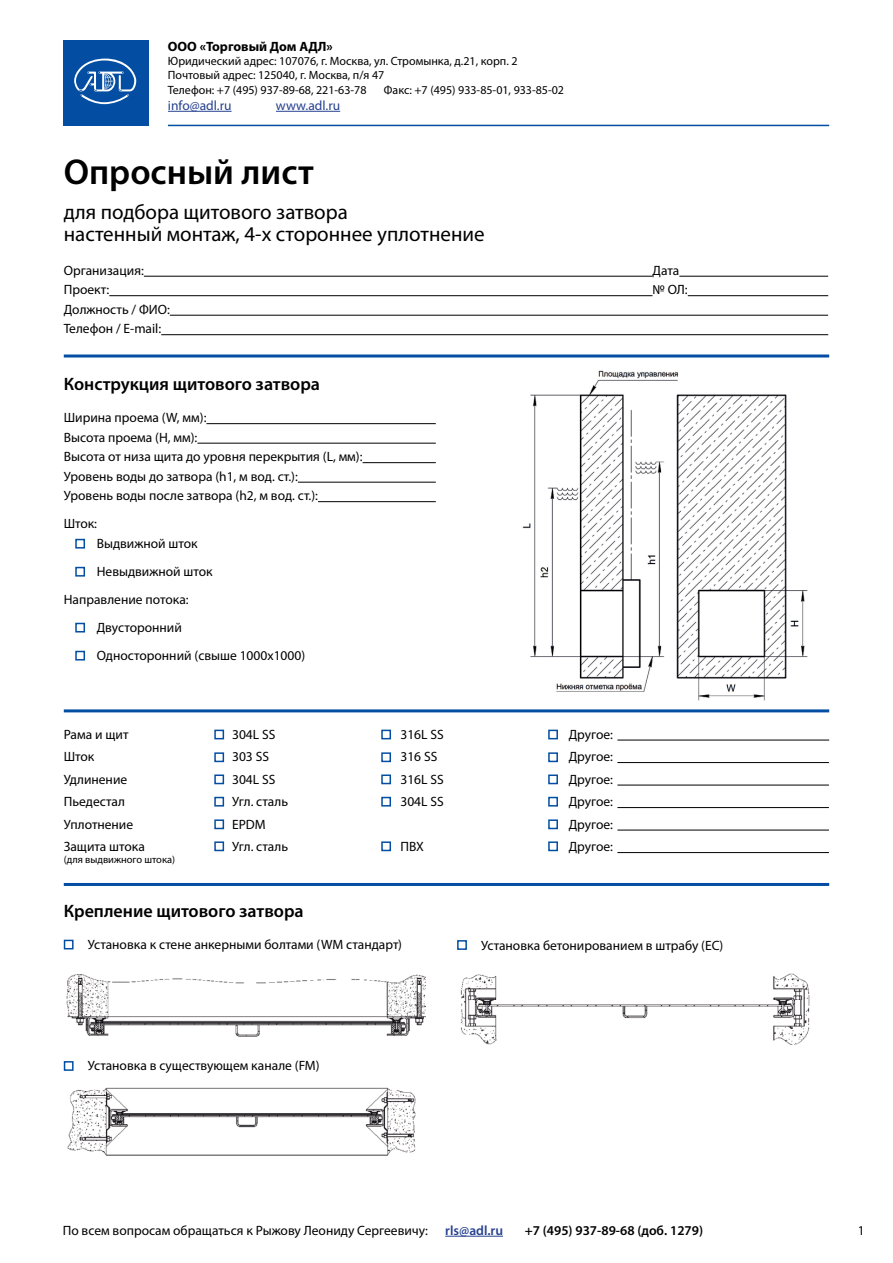
<style>
.page{position:relative;width:893px;height:1263px;background:#fff}
.page>*{position:absolute;margin:0;border:0;box-sizing:border-box;transform-origin:0 0}
.t1{font:600 36px "Myriad Pro";color:#000}
.t2{font:21px/22.5px "Myriad Pro";color:#000}
.t3{font:600 18px "Myriad Pro";color:#000}
.t4{font:13.5px/22.5px "Myriad Pro";color:#000}
.t5{font:600 13.5px "Myriad Pro";color:#000}
.t6{font:13.5px "Myriad Pro";color:#25408f}
.t7{font:700 13.5px "Myriad Pro";color:#000}
.t8{font:600 13.5px "Myriad Pro";color:#25408f}
.t9{font:12px/14.4px "Myriad Pro";color:#000}
.t10{font:10.5px "Myriad Pro";color:#000}
</style>
<div class="page">
<div style="left:64px;top:40px;width:85px;height:85px;background:#034ea2"></div>
<svg style="left:74px;top:58px;width:62px;height:46px"></svg>
<hr style="left:168px;top:111px;width:64px;height:1px;background:#25408f">
<hr style="left:276px;top:111px;width:64px;height:1px;background:#25408f">
<hr style="left:168px;top:125px;width:661px;height:1px;background:#034ea2">
<hr style="left:445px;top:1236px;width:58px;height:1px;background:#25408f">
<hr style="left:144px;top:276px;width:508px;height:1px;background:#000">
<hr style="left:679px;top:276px;width:149px;height:1px;background:#000">
<hr style="left:109px;top:295px;width:543px;height:1px;background:#000">
<hr style="left:688px;top:295px;width:140px;height:1px;background:#000">
<hr style="left:170px;top:315px;width:658px;height:1px;background:#000">
<hr style="left:161px;top:334px;width:667px;height:1px;background:#000">
<hr style="left:64px;top:354px;width:765px;height:3px;background:#034ea2">
<hr style="left:64px;top:709px;width:765px;height:3px;background:#034ea2">
<hr style="left:64px;top:883px;width:765px;height:3px;background:#034ea2">
<hr style="left:206px;top:423px;width:230px;height:1px;background:#000">
<hr style="left:197px;top:443px;width:239px;height:1px;background:#000">
<hr style="left:363px;top:462px;width:73px;height:1px;background:#000">
<hr style="left:298px;top:482px;width:138px;height:1px;background:#000">
<hr style="left:318px;top:501px;width:118px;height:1px;background:#000">
<div style="left:75px;top:539px;width:10px;height:10px;border:2px solid #034ea2"></div>
<div style="left:75px;top:623px;width:10px;height:9px;border:2px solid #034ea2"></div>
<div style="left:75px;top:567px;width:10px;height:10px;border:2px solid #034ea2"></div>
<div style="left:75px;top:651px;width:10px;height:9px;border:2px solid #034ea2"></div>
<div style="left:214px;top:730px;width:10px;height:9px;border:2px solid #034ea2"></div>
<div style="left:381px;top:730px;width:10px;height:9px;border:2px solid #034ea2"></div>
<div style="left:548px;top:730px;width:10px;height:9px;border:2px solid #034ea2"></div>
<div style="left:214px;top:752px;width:10px;height:10px;border:2px solid #034ea2"></div>
<div style="left:381px;top:752px;width:10px;height:10px;border:2px solid #034ea2"></div>
<div style="left:548px;top:752px;width:10px;height:10px;border:2px solid #034ea2"></div>
<div style="left:214px;top:774px;width:10px;height:10px;border:2px solid #034ea2"></div>
<div style="left:381px;top:774px;width:10px;height:10px;border:2px solid #034ea2"></div>
<div style="left:548px;top:774px;width:10px;height:10px;border:2px solid #034ea2"></div>
<div style="left:214px;top:797px;width:10px;height:9px;border:2px solid #034ea2"></div>
<div style="left:381px;top:797px;width:10px;height:9px;border:2px solid #034ea2"></div>
<div style="left:381px;top:841px;width:10px;height:10px;border:2px solid #034ea2"></div>
<div style="left:548px;top:797px;width:10px;height:9px;border:2px solid #034ea2"></div>
<div style="left:214px;top:819px;width:10px;height:10px;border:2px solid #034ea2"></div>
<div style="left:214px;top:841px;width:10px;height:10px;border:2px solid #034ea2"></div>
<div style="left:548px;top:819px;width:10px;height:10px;border:2px solid #034ea2"></div>
<div style="left:548px;top:841px;width:10px;height:10px;border:2px solid #034ea2"></div>
<hr style="left:617px;top:740px;width:212px;height:1px;background:#000">
<hr style="left:617px;top:762px;width:212px;height:1px;background:#000">
<hr style="left:617px;top:785px;width:212px;height:1px;background:#000">
<hr style="left:617px;top:807px;width:212px;height:1px;background:#000">
<hr style="left:617px;top:830px;width:212px;height:1px;background:#000">
<hr style="left:617px;top:852px;width:212px;height:1px;background:#000">
<img style="left:522px;top:370px;width:286px;height:330px">
<img style="left:460px;top:973px;width:350px;height:72px">
<img style="left:66px;top:974px;width:359px;height:63px">
<img style="left:67px;top:1087px;width:349px;height:69px">
<div style="left:64px;top:940px;width:10px;height:9px;border:2px solid #034ea2"></div>
<div style="left:457px;top:940px;width:10px;height:10px;border:2px solid #034ea2"></div>
<div style="left:64px;top:1061px;width:10px;height:10px;border:2px solid #034ea2"></div>
<p class="t7" style="left:168px;top:37px;width:166px">ООО «Торговый Дом АДЛ»</p>
<p class="t9" style="left:168px;top:54px;width:351px">Юридический адрес: 107076, г. Москва, ул. Стромынка, д.21, корп. 2<br>Почтовый адрес: 125040, г. Москва, п/я 47<br>Телефон: +7 (495) 937-89-68, 221-63-78</p>
<p class="t9" style="left:384px;top:82px;width:182px">Факс: +7 (495) 933-85-01, 933-85-02</p>
<p class="t6" style="left:168px;top:97px;width:65px">info@adl.ru</p>
<p class="t6" style="left:276px;top:97px;width:66px">www.adl.ru</p>
<h1 class="t1" style="left:64px;top:149px;width:252px">Опросный лист</h1>
<h2 class="t2" style="left:64px;top:200px;width:422px">для подбора щитового затвора<br>настенный монтаж, 4-х стороннее уплотнение</h2>
<p class="t4" style="left:64px;top:259px;width:82px">Организация:</p>
<p class="t4" style="left:652px;top:259px;width:28px">Дата</p>
<p class="t4" style="left:64px;top:278px;width:47px">Проект:</p>
<p class="t4" style="left:652px;top:278px;width:37px">№ ОЛ:</p>
<p class="t4" style="left:64px;top:299px;width:108px;line-height:19.5px">Должность / ФИО:<br>Телефон / E-mail:</p>
<h3 class="t3" style="left:64px;top:373px;width:258px">Конструкция щитового затвора</h3>
<p class="t4" style="left:64px;top:408px;width:300px;line-height:19.5px">Ширина проема (W, мм):<br>Высота проема (H, мм):<br>Высота от низа щита до уровня перекрытия (L, мм):<br>Уровень воды до затвора (h1, м вод. ст.):<br>Уровень воды после затвора (h2, м вод. ст.):</p>
<p class="t4" style="left:97px;top:514px;width:102px;line-height:19.5px;text-indent:-33px">Шток:<br>Выдвижной шток</p>
<p class="t4" style="left:97px;top:560px;width:117px">Невыдвижной шток</p>
<p class="t4" style="left:64px;top:588px;width:126px">Направление потока:</p>
<p class="t4" style="left:97px;top:616px;width:87px">Двусторонний</p>
<p class="t4" style="left:97px;top:644px;width:210px">Односторонний (свыше 1000х1000)</p>
<p class="t4" style="left:64px;top:723px;width:83px">Рама и щит<br>Шток<br>Удлинение<br>Пьедестал<br>Уплотнение<br>Защита штока</p>
<p class="t10" style="left:64px;top:853px;width:113px">(для выдвижного штока)</p>
<p class="t4" style="left:232px;top:723px;width:57px">304L SS<br>303 SS<br>304L SS<br>Угл. сталь<br>EPDM<br>Угл. сталь</p>
<p class="t4" style="left:569px;top:723px;width:46px;text-align:justify">Другое:<br>Другое:<br>Другое:<br>Другое:<br>Другое:<br>Другое:</p>
<p class="t4" style="left:400px;top:723px;width:45px">316L SS<br>316 SS<br>316L SS<br>304L SS</p>
<p class="t4" style="left:400px;top:835px;width:25px">ПВХ</p>
<h3 class="t3" style="left:64px;top:899px;width:241px">Крепление щитового затвора</h3>
<p class="t4" style="left:88px;top:933px;width:316px">Установка к стене анкерными болтами (WM стандарт)</p>
<p class="t4" style="left:88px;top:1054px;width:233px">Установка в существующем канале (FM)</p>
<p class="t4" style="left:481px;top:934px;width:244px">Установка бетонированием в штрабу (ЕС)</p>
<p class="t4" style="left:63px;top:1219px;width:367px">По всем вопросам обращаться к Рыжову Леониду Сергеевичу:</p>
<p class="t8" style="left:445px;top:1222px;width:59px">rls@adl.ru</p>
<p class="t5" style="left:525px;top:1222px;width:180px">+7 (495) 937-89-68 (доб. 1279)</p>
<p class="t4" style="left:858px;top:1219px;width:8px">1</p>
</div>
